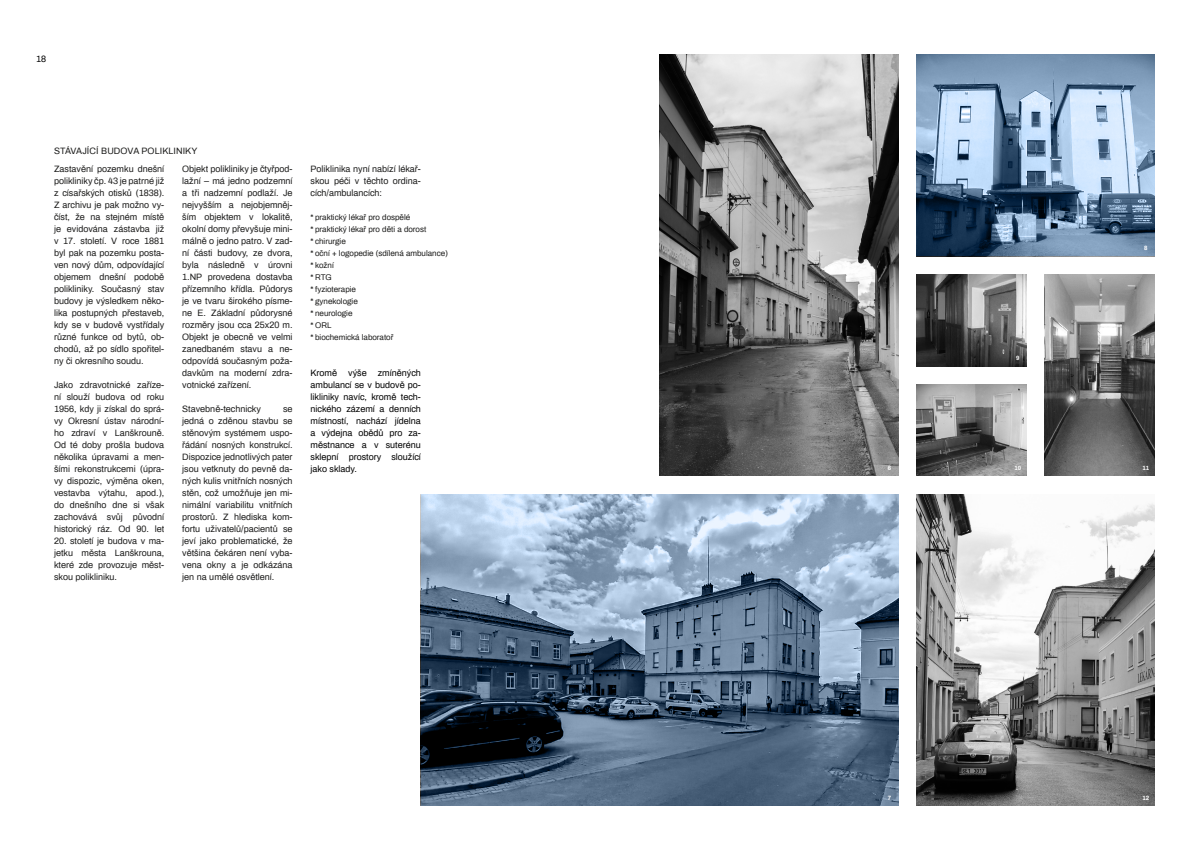
<style>
.page{position:relative;width:1191px;height:842px;background:#fff}
.page>*{position:absolute;margin:0;border:0;box-sizing:border-box;transform-origin:0 0}
.t1{font:9px/12px "Archivo";color:#1b1b1a;text-align:justify}
.t2{font:9px/12px "Archivo";color:#000;text-align:justify}
.t3{font:8px/12px "Archivo";color:#1b1b1a}
.t4{font:700 6px "Archivo";color:#fff}
</style>
<div class="page">
<img style="left:660px;top:55px;width:238px;height:421px">
<img style="left:1044px;top:274px;width:111px;height:202px">
<img style="left:916px;top:384px;width:110px;height:92px">
<img style="left:916px;top:274px;width:110px;height:92px">
<img style="left:916px;top:494px;width:239px;height:312px">
<svg style="left:421px;top:494px;width:477px;height:312px;background:#697e96"></svg>
<svg style="left:916px;top:54px;width:239px;height:202px;background:#7a94b0"></svg>
<p class="t2" style="left:36px;top:52px;width:12px">18</p>
<p class="t1" style="left:54px;top:141px;width:145px;line-height:18px">STÁVAJÍCÍ BUDOVA POLIKLINIKY<br>Zastavění pozemku dnešní</p>
<p class="t1" style="left:54px;top:174px;width:112px">polikliniky čp. 43 je patrné již z císařských otisků (1838).<br>Z archivu je pak možno vy&shy;číst, že na stejném místě je evidována zástavba již v 17. století. V roce 1881 byl pak na pozemku posta&shy;ven nový dům, odpovídající objemem dnešní podobě polikliniky. Současný stav budovy je výsledkem něko&shy;lika postupných přestaveb, kdy se v budově vystřídaly různé funkce od bytů, ob&shy;chodů, až po sídlo spořitel&shy;ny či okresního soudu.</p>
<p class="t1" style="left:54px;top:378px;width:112px">Jako zdravotnické zaříze&shy;ní slouží budova od roku 1956, kdy ji získal do sprá&shy;vy Okresní ústav národní&shy;ho zdraví v Lanškrouně.<br>Od té doby prošla budova několika úpravami a men&shy;šími rekonstrukcemi (úpra&shy;vy dispozic, výměna oken, vestavba výtahu, apod.), do dnešního dne si však zachovává svůj původní historický ráz. Od 90. let</p>
<p class="t1" style="left:54px;top:534px;width:112px">20. století je budova v ma&shy;jetku města Lanškrouna, které zde provozuje měst&shy;skou polikliniku.</p>
<p class="t1" style="left:182px;top:162px;width:112px">Objekt polikliniky je čtyřpod&shy;lažní – má jedno podzemní a tři nadzemní podlaží. Je nejvyšším a nejobjemněj&shy;ším objektem v lokalitě, okolní domy převyšuje mini&shy;málně o jedno patro. V zad&shy;ní části budovy, ze dvora, byla následně v úrovni 1.NP provedena dostavba přízemního křídla. Půdorys je ve tvaru širokého písme&shy;ne E. Základní půdorysné rozměry jsou cca 25x20 m.<br>Objekt je obecně ve velmi zanedbaném stavu a ne&shy;odpovídá současným poža&shy;davkům na moderní zdra&shy;votnické zařízení.</p>
<p class="t1" style="left:182px;top:402px;width:80px">Stavebně-technicky</p>
<p class="t1" style="left:182px;top:402px;width:112px;text-indent:101px">se jedná o zděnou stavbu se stěnovým systémem uspo&shy;řádání nosných konstrukcí.<br>Dispozice jednotlivých pater jsou vetknuty do pevně da&shy;ných kulis vnitřních nosných stěn, což umožňuje jen mi&shy;nimální variabilitu vnitřních prostorů. Z hlediska kom&shy;fortu uživatelů/pacientů se jeví jako problematické, že většina čekáren není vyba&shy;vena okny a je odkázána jen na umělé osvětlení.</p>
<p class="t1" style="left:310px;top:162px;width:112px">Poliklinika nyní nabízí lékař&shy;skou péči v těchto ordina&shy;cích/ambulancích:</p>
<p class="t3" style="left:310px;top:211px;width:139px">* praktický lékař pro dospělé<br>* praktický lékař pro děti a dorost<br>* chirurgie<br>* oční + logopedie (sdílená ambulance) * kožní<br>* RTG<br>* fyzioterapie<br>* gynekologie<br>* neurologie<br>* ORL<br>* biochemická laboratoř</p>
<p class="t2" style="left:310px;top:366px;width:112px">Kromě výše zmíněných ambulancí se v budově po&shy;likliniky navíc, kromě tech&shy;nického zázemí a denních místností, nachází jídelna a výdejna obědů pro za&shy;městnance a v suterénu sklepní prostory sloužící jako sklady.</p>
<p class="t4" style="left:887px;top:463px;width:5px">6</p>
<p class="t4" style="left:1016px;top:353px;width:5px">9</p>
<p class="t4" style="left:1144px;top:243px;width:5px">8</p>
<p class="t4" style="left:1014px;top:463px;width:8px">10</p>
<p class="t4" style="left:1142px;top:463px;width:8px">11</p>
<p class="t4" style="left:887px;top:793px;width:5px">7</p>
<p class="t4" style="left:1142px;top:793px;width:8px">12</p>
</div>
